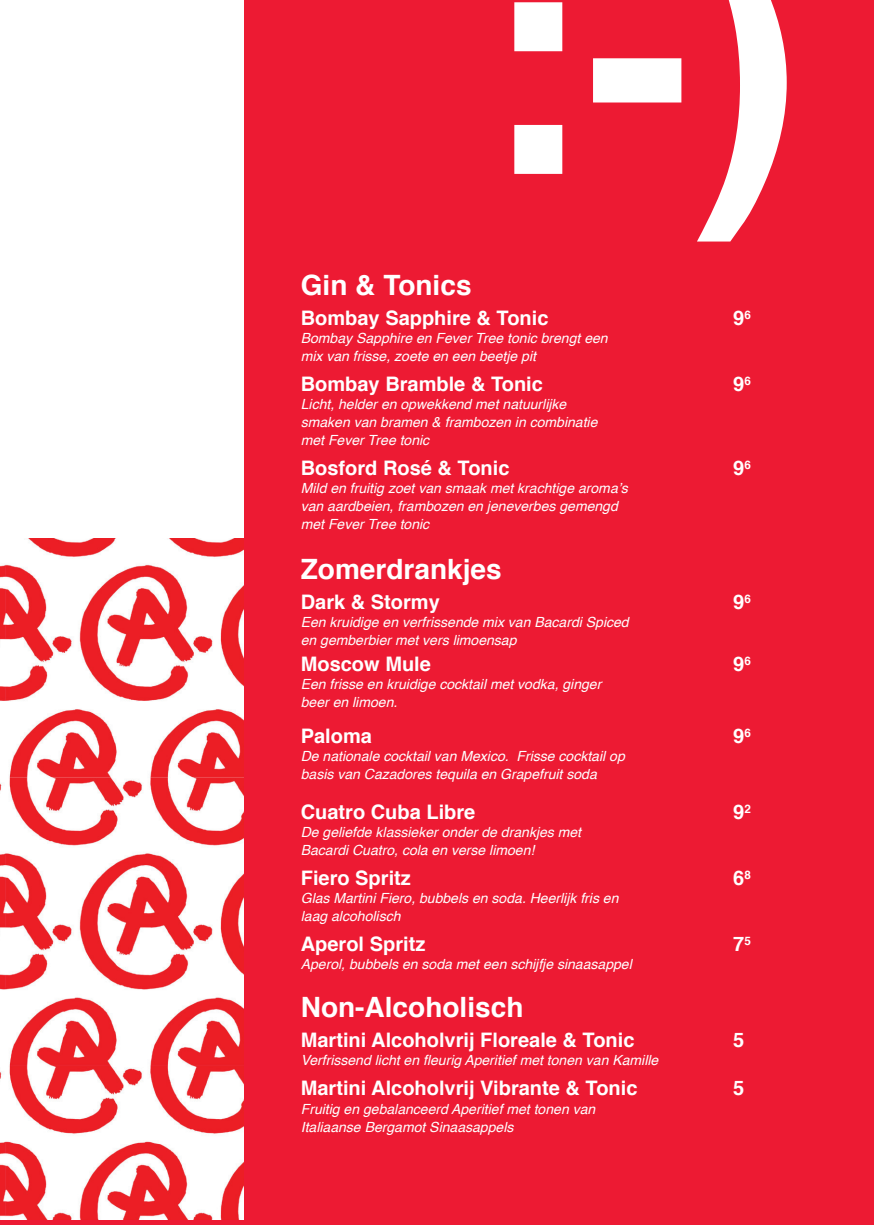
<style>
.page{position:relative;width:874px;height:1225px;background:#fff}
.page>*{position:absolute;margin:0;border:0;box-sizing:border-box;transform-origin:0 0}
.t1{font:700 28px "Helvetica";color:#fff}
.t2{font:700 20px "Helvetica";color:#fff}
.t3{font:italic 14px/18px "Helvetica";color:#fff}
</style>
<div class="page">
<div style="left:856px;top:0;width:17px;height:1225px;background:#ed1a33"></div>
<div style="left:244px;top:0;width:612px;height:1225px;background:#ed1a33"></div>
<svg style="left:514px;top:0;width:272px;height:241px"></svg>
<img style="left:0;top:539px;width:244px;height:680px">
<h1 class="t1" style="left:300px;top:274px;width:172px">Gin &amp; Tonics</h1>
<h2 class="t2" style="left:300px;top:310px;width:249px">Bombay Sapphire &amp; Tonic</h2>
<h2 class="t2" style="left:732px;top:310px;width:19px">9<sup>6</sup></h2>
<p class="t3" style="left:300px;top:330px;width:308px">Bombay Sapphire en Fever Tree tonic brengt een mix van frisse, zoete en een beetje pit</p>
<h2 class="t2" style="left:300px;top:376px;width:243px">Bombay Bramble &amp; Tonic</h2>
<h2 class="t2" style="left:732px;top:376px;width:19px">9<sup>6</sup></h2>
<p class="t3" style="left:300px;top:396px;width:298px">Licht, helder en opwekkend met natuurlijke smaken van bramen &amp; frambozen in combinatie met Fever Tree tonic</p>
<h2 class="t2" style="left:300px;top:460px;width:210px">Bosford Rosé &amp; Tonic</h2>
<h2 class="t2" style="left:732px;top:460px;width:19px">9<sup>6</sup></h2>
<p class="t3" style="left:300px;top:480px;width:328px">Mild en fruitig zoet van smaak met krachtige aroma’s van aardbeien, frambozen en jeneverbes gemengd met Fever Tree tonic</p>
<h1 class="t1" style="left:300px;top:558px;width:202px">Zomerdrankjes</h1>
<h2 class="t2" style="left:300px;top:594px;width:140px">Dark &amp; Stormy</h2>
<h2 class="t2" style="left:732px;top:594px;width:19px">9<sup>6</sup></h2>
<p class="t3" style="left:300px;top:614px;width:329px">Een kruidige en verfrissende mix van Bacardi Spiced en gemberbier met vers limoensap</p>
<h2 class="t2" style="left:300px;top:656px;width:132px">Moscow Mule</h2>
<h2 class="t2" style="left:732px;top:656px;width:19px">9<sup>6</sup></h2>
<p class="t3" style="left:300px;top:676px;width:302px">Een frisse en kruidige cocktail met vodka, ginger beer en limoen.</p>
<h2 class="t2" style="left:300px;top:728px;width:73px">Paloma</h2>
<h2 class="t2" style="left:732px;top:728px;width:19px">9<sup>6</sup></h2>
<p class="t3" style="left:300px;top:748px;width:325px">De nationale cocktail van Mexico. Frisse cocktail op basis van Cazadores tequila en Grapefruit soda</p>
<h2 class="t2" style="left:300px;top:804px;width:176px">Cuatro Cuba Libre</h2>
<h2 class="t2" style="left:732px;top:804px;width:19px">9<sup>2</sup></h2>
<p class="t3" style="left:300px;top:824px;width:282px">De geliefde klassieker onder de drankjes met<br>Bacardi Cuatro, cola en verse limoen!</p>
<h2 class="t2" style="left:300px;top:870px;width:112px">Fiero Spritz</h2>
<h2 class="t2" style="left:732px;top:870px;width:19px">6<sup>8</sup></h2>
<p class="t3" style="left:300px;top:890px;width:319px">Glas Martini Fiero, bubbels en soda. Heerlijk fris en laag alcoholisch</p>
<h2 class="t2" style="left:300px;top:936px;width:126px">Aperol Spritz</h2>
<h2 class="t2" style="left:732px;top:936px;width:19px">7<sup>5</sup></h2>
<p class="t3" style="left:300px;top:956px;width:332px">Aperol, bubbels en soda met een schijfje sinaasappel</p>
<h1 class="t1" style="left:300px;top:996px;width:224px">Non-Alcoholisch</h1>
<h2 class="t2" style="left:300px;top:1032px;width:335px">Martini Alcoholvrij Floreale &amp; Tonic</h2>
<h2 class="t2" style="left:732px;top:1032px;width:13px">5</h2>
<p class="t3" style="left:300px;top:1052px;width:359px">Verfrissend licht en fleurig Aperitief met tonen van Kamille</p>
<h2 class="t2" style="left:300px;top:1080px;width:338px">Martini Alcoholvrij Vibrante &amp; Tonic</h2>
<h2 class="t2" style="left:732px;top:1080px;width:13px">5</h2>
<p class="t3" style="left:300px;top:1100px;width:296px">Fruitig en gebalanceerd Aperitief met tonen van<br>Italiaanse Bergamot Sinaasappels</p>
</div>
